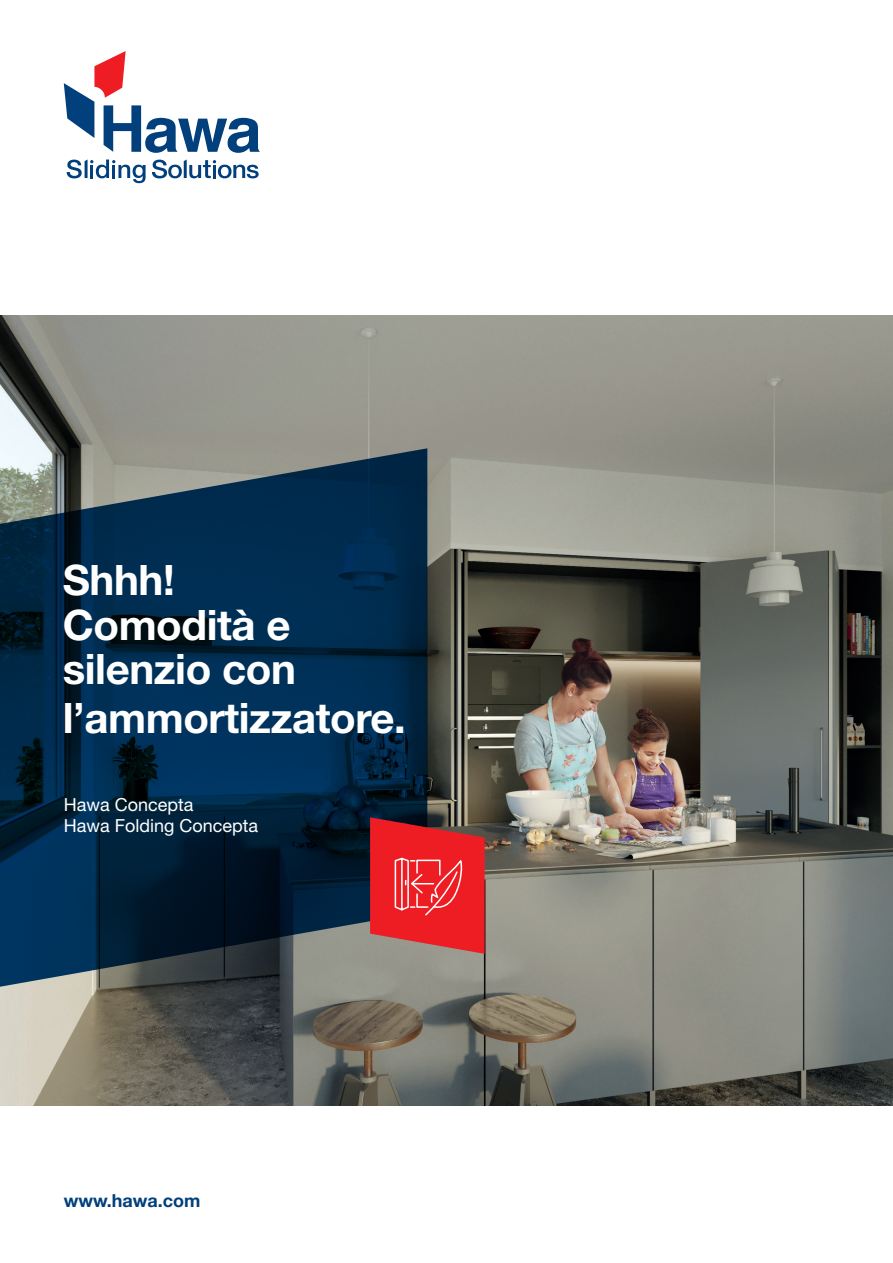
<style>
.page{position:relative;width:893px;height:1263px;background:#fff}
.page>*{position:absolute;margin:0;border:0;box-sizing:border-box;transform-origin:0 0}
.t1{font:700 42px/46px "Helvetica Neue LT Std";letter-spacing:-.01em;color:#fff}
.t2{font:18px/21.8px "Helvetica Neue LT Std";color:#fff}
.t3{font:700 18px "Helvetica Neue LT Std";color:#01407c}
</style>
<div class="page">
<img style="left:0;top:316px;width:893px;height:789px">
<svg style="left:0;top:448px;width:427px;height:541px;background:#12344d"></svg>
<svg style="left:64px;top:51px;width:196px;height:102px"></svg>
<svg style="left:67px;top:159px;width:79px;height:24px"></svg>
<svg style="left:152px;top:159px;width:107px;height:19px"></svg>
<svg style="left:370px;top:817px;width:115px;height:137px;background:#da3337"></svg>
<p class="t1" style="left:63px;top:556px;width:345px">Shhh!<br>Comodità e silenzio con l’ammortizzatore.</p>
<p class="t2" style="left:64px;top:793px;width:196px">Hawa Concepta<br>Hawa Folding Concepta</p>
<p class="t3" style="left:64px;top:1190px;width:138px">www.hawa.com</p>
</div>
